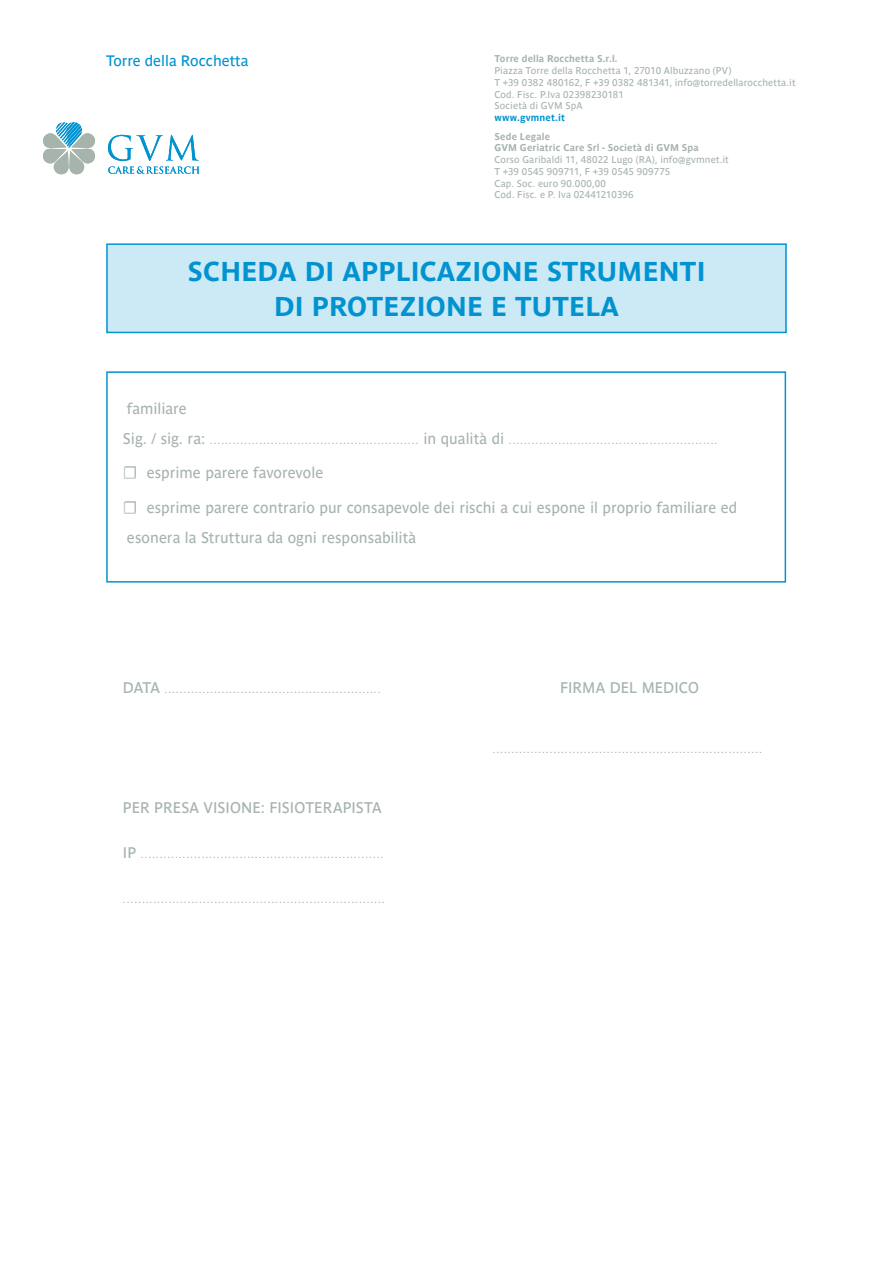
<style>
.page{position:relative;width:893px;height:1263px;background:#fff}
.page>*{position:absolute;margin:0;border:0;box-sizing:border-box;transform-origin:0 0}
.t1{font:700 27px/34.5px "Parisine Ptf";letter-spacing:.01em;color:#0093d0;text-align:center}
.t2{font:15.3px/30px "Parisine Ptf";color:#a6b4ac}
.t3{font:15px "Parisine Ptf";color:#0093d0}
.t4{font:10.5px "Parisine Ptf";color:#a6b4ac}
.t5{font:9.75px/11.7px "Parisine Ptf";letter-spacing:.01em;color:#a6b4ac}
.t6{font:700 9.75px/11.7px "Parisine Ptf";letter-spacing:.015em;color:#a6b4ac}
.t7{font:700 9.75px "Parisine Ptf";letter-spacing:.02em;color:#0093d0}
.s1{font-size:15.3px}
.s2{font-family:"Minion Pro";font-size:18px}
</style>
<div class="page">
<div style="left:106px;top:243px;width:681px;height:90px;background:#cce9f6;border:2px solid #0093d0"></div>
<svg style="left:43px;top:122px;width:52px;height:52px"></svg>
<svg style="left:108px;top:135px;width:91px;height:39px"></svg>
<div style="left:106px;top:371px;width:680px;height:212px;border:2px solid #0093d0"></div>
<h3 class="t3" style="left:106px;top:50px;width:144px">Torre della Rocchetta</h3>
<p class="t6" style="left:494px;top:52px;width:125px">Torre della Rocchetta S.r.l.</p>
<p class="t5" style="left:494px;top:64px;width:303px">Piazza Torre della Rocchetta 1, 27010 Albuzzano (PV)<br>T +39 0382 480162, F +39 0382 481341, info@torredellarocchetta.it Cod. Fisc. P.Iva 02398230181<br>Società di GVM SpA</p>
<p class="t7" style="left:494px;top:110px;width:72px">www.gvmnet.it</p>
<p class="t6" style="left:494px;top:130px;width:206px">Sede Legale<br>GVM Geriatric Care Srl - Società di GVM Spa</p>
<p class="t5" style="left:494px;top:153px;width:236px">Corso Garibaldi 11, 48022 Lugo (RA), info@gvmnet.it T +39 0545 909711, F +39 0545 909775<br>Cap. Soc. euro 90.000,00<br>Cod. Fisc. e P. Iva 02441210396</p>
<h1 class="t1" style="left:187px;top:252px;width:520px">SCHEDA DI APPLICAZIONE STRUMENTI<br>DI PROTEZIONE E TUTELA</h1>
<h2 class="t2" style="left:127px;top:392px;width:61px">familiare</h2>
<p class="t4" style="left:123px;top:432px;width:596px"><span class="s1">Sig. / sig. ra:</span> ....................................................... <span class="s1">in qualità di</span> .......................................................</p>
<h2 class="t2" style="left:123px;top:457px;width:202px"><span class="s2">☐</span> esprime parere favorevole</h2>
<h2 class="t2" style="left:123px;top:491px;width:616px"><span class="s2">☐</span> esprime parere contrario pur consapevole dei rischi a cui espone il proprio familiare ed esonera la Struttura da ogni responsabilità</h2>
<p class="t4" style="left:123px;top:681px;width:259px"><span class="s1">DATA</span> .........................................................</p>
<h2 class="t2" style="left:560px;top:671px;width:140px">FIRMA DEL MEDICO</h2>
<h2 class="t2" style="left:123px;top:791px;width:260px">PER PRESA VISIONE: FISIOTERAPISTA</h2>
<p class="t4" style="left:123px;top:846px;width:262px"><span class="s1">IP</span> ................................................................</p>
<p class="t4" style="left:123px;top:891px;width:263px">.....................................................................</p>
<p class="t4" style="left:493px;top:741px;width:271px">.......................................................................</p>
</div>
